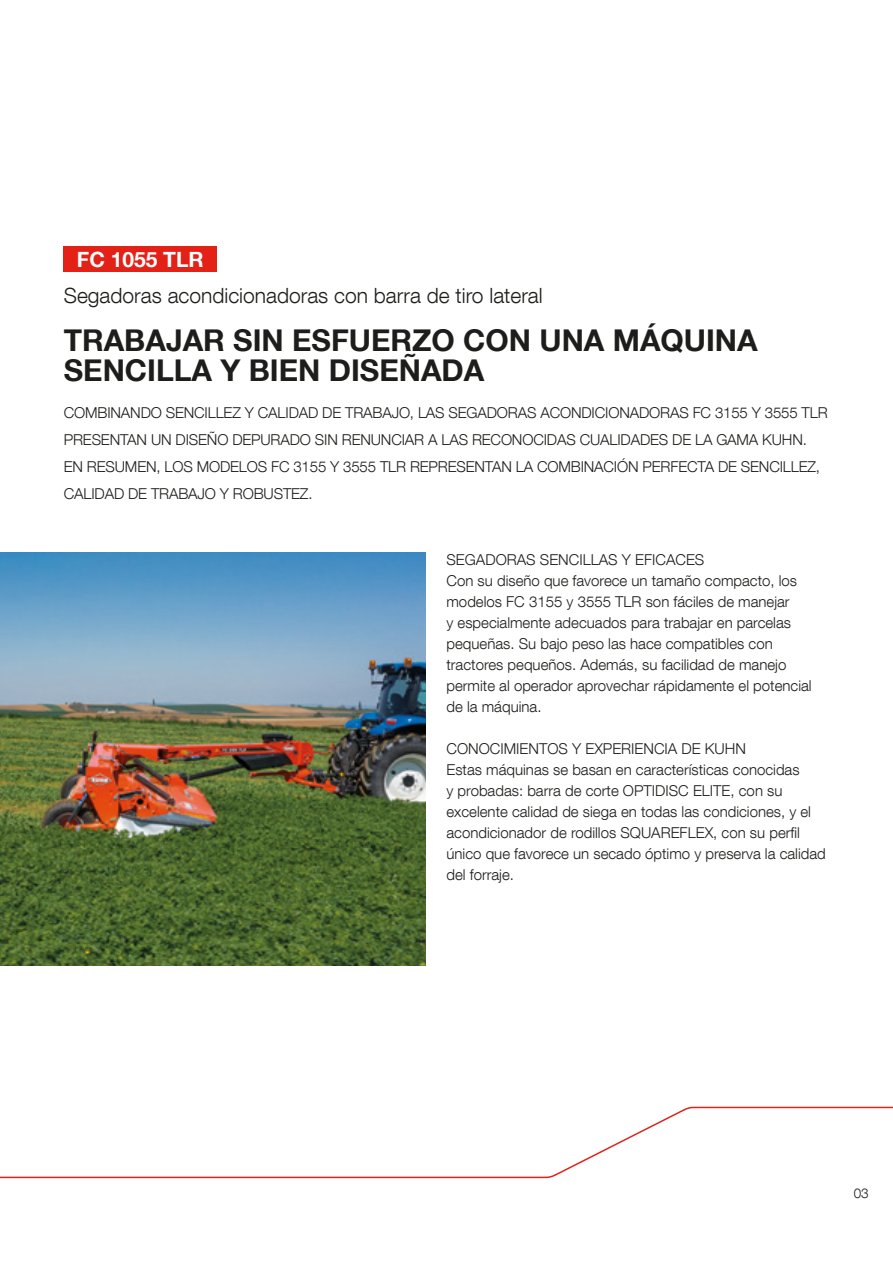
<style>
.page{position:relative;width:893px;height:1263px;background:#fff}
.page>*{position:absolute;margin:0;border:0;box-sizing:border-box;transform-origin:0 0}
.t1{font:700 30px/30px "Helvetica Neue LT Com";color:#1d1d1b}
.t2{font:300 21px "Helvetica Neue LT Com";color:#1d1d1b}
.t3{font:700 21px "Helvetica Neue LT Com";color:#fff}
.t4{font:300 15px/21px "Helvetica Neue LT Com";color:#1d1d1b}
.t5{font:300 13.5px "Helvetica Neue LT Com";color:#1d1d1b}
</style>
<div class="page">
<svg style="left:0;top:1106px;width:893px;height:73px"></svg>
<div style="left:64px;top:247px;width:153px;height:25px;background:#e42117"></div>
<img style="left:0;top:553px;width:425px;height:412px">
<h2 class="t3" style="left:77px;top:246px;width:128px">FC 1055 TLR</h2>
<h2 class="t2" style="left:64px;top:283px;width:480px">Segadoras acondicionadoras con barra de tiro lateral</h2>
<h1 class="t1" style="left:64px;top:324px;width:695px">TRABAJAR SIN ESFUERZO CON UNA MÁQUINA<br>SENCILLA Y BIEN DISEÑADA</h1>
<p class="t4" style="left:64px;top:399px;width:765px;line-height:27px">COMBINANDO SENCILLEZ Y CALIDAD DE TRABAJO, LAS SEGADORAS ACONDICIONADORAS FC 3155 Y 3555 TLR PRESENTAN UN DISEÑO DEPURADO SIN RENUNCIAR A LAS RECONOCIDAS CUALIDADES DE LA GAMA KUHN.<br>EN RESUMEN, LOS MODELOS FC 3155 Y 3555 TLR REPRESENTAN LA COMBINACIÓN PERFECTA DE SENCILLEZ, CALIDAD DE TRABAJO Y ROBUSTEZ.</p>
<p class="t4" style="left:446px;top:548px;width:367px">SEGADORAS SENCILLAS Y EFICACES<br>Con su diseño que favorece un tamaño compacto, los modelos FC 3155 y 3555 TLR son fáciles de manejar<br>y especialmente adecuados para trabajar en parcelas pequeñas. Su bajo peso las hace compatibles con tractores pequeños. Además, su facilidad de manejo permite al operador aprovechar rápidamente el potencial de la máquina.</p>
<p class="t4" style="left:446px;top:737px;width:381px">CONOCIMIENTOS Y EXPERIENCIA DE KUHN<br>Estas máquinas se basan en características conocidas<br>y probadas: barra de corte OPTIDISC ELITE, con su excelente calidad de siega en todas las condiciones, y el acondicionador de rodillos SQUAREFLEX, con su perfil único que favorece un secado óptimo y preserva la calidad del forraje.</p>
<p class="t5" style="left:854px;top:1185px;width:16px">03</p>
</div>
